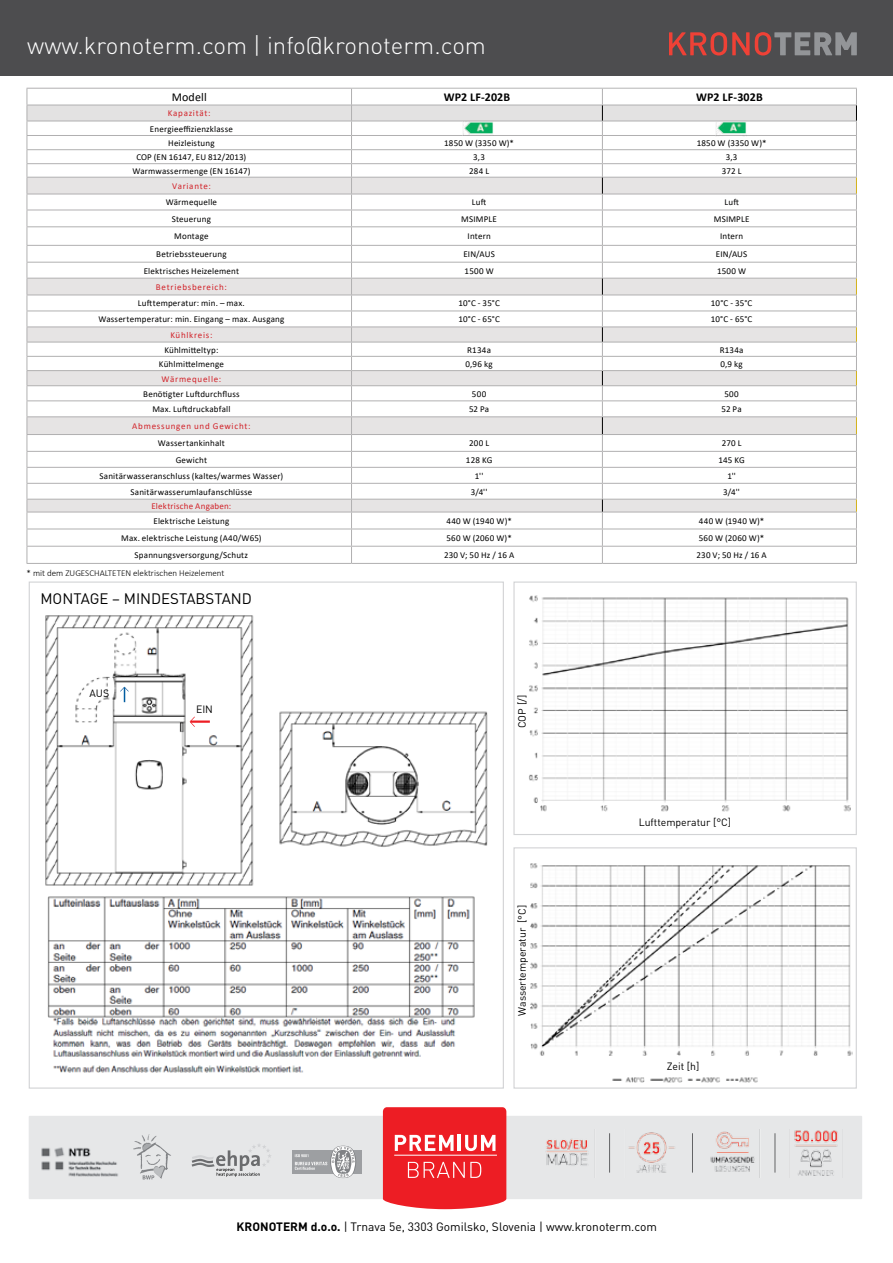
<style>
.page{position:relative;width:893px;height:1263px;background:#fff}
.page>*{position:absolute;margin:0;border:0;box-sizing:border-box;transform-origin:0 0}
.t1{font:300 24px "DIN Pro";color:#fff}
.t2{font:15px "DIN Pro";color:#000}
.t3{font:12px "DIN Pro";color:#000}
.t4{font:700 12px "Calibri";letter-spacing:.01em;color:#000}
.t5{font:12px "Calibri";letter-spacing:.01em;color:#000}
.t6{font:10.5px "DIN Pro";color:#000}
.t7{font:9px/14.4px "Calibri";letter-spacing:.02em;color:#000;text-align:center}
.t8{font:9px "Calibri";letter-spacing:.08em;color:#d2232a}
.t9{font:300 9px "Calibri";color:#000}
.t10{font:9px "Calibri";color:#000}
.t11{font:9px "Calibri";letter-spacing:.02em;color:#d2232a}
.s1{font-weight:700}
</style>
<div class="page">
<img style="left:45px;top:615px;width:443px;height:271px">
<hr style="left:351px;top:563px;width:251px;height:1px;background:#b1b0b1">
<hr style="left:602px;top:563px;width:255px;height:1px;background:#b1b0b1">
<svg style="left:27px;top:88px;width:830px;height:475px"></svg>
<hr style="left:27px;top:563px;width:324px;height:1px;background:#b1b0b1">
<div style="left:0;top:0;width:893px;height:76px;background:#4d4d4f"></div>
<svg style="left:669px;top:32px;width:188px;height:24px"></svg>
<div style="left:513px;top:581px;width:344px;height:254px;border:1px solid #d2d3d5"></div>
<div style="left:513px;top:847px;width:344px;height:242px;border:1px solid #d2d3d5"></div>
<img style="left:462px;top:121px;width:31px;height:15px">
<svg style="left:190px;top:716px;width:5px;height:11px"></svg>
<hr style="left:191px;top:720px;width:19px;height:3px;background:#ed1d24">
<svg style="left:120px;top:687px;width:9px;height:15px"></svg>
<img style="left:529px;top:595px;width:322px;height:217px">
<img style="left:530px;top:863px;width:322px;height:219px">
<div style="left:669px;top:1058px;width:57px;height:14px;background:#fff"></div>
<img style="left:47px;top:896px;width:428px;height:177px">
<div style="left:29px;top:1116px;width:833px;height:83px;background:#e6e7e8"></div>
<svg style="left:383px;top:1107px;width:123px;height:102px;background:#ef383e"></svg>
<hr style="left:394px;top:1155px;width:103px;height:1px;background:#fff">
<img style="left:41px;top:1147px;width:77px;height:30px">
<svg style="left:134px;top:1134px;width:37px;height:45px"></svg>
<svg style="left:192px;top:1144px;width:79px;height:33px"></svg>
<div style="left:292px;top:1150px;width:70px;height:24px;background:#9d9fa2"></div>
<svg style="left:295px;top:1146px;width:61px;height:32px"></svg>
<img style="left:546px;top:1139px;width:42px;height:27px">
<img style="left:628px;top:1132px;width:47px;height:41px">
<img style="left:710px;top:1129px;width:50px;height:48px">
<img style="left:794px;top:1130px;width:44px;height:46px">
<hr style="left:609px;top:1133px;width:1px;height:39px;background:#636466">
<hr style="left:692px;top:1133px;width:1px;height:39px;background:#636466">
<hr style="left:775px;top:1133px;width:1px;height:39px;background:#636466">
<img style="left:716px;top:122px;width:31px;height:15px">
<h1 class="t1" style="left:27px;top:29px;width:460px">www.kronoterm.com | info@kronoterm.com</h1>
<h3 class="t5" style="left:172px;top:89px;width:37px">Modell</h3>
<h3 class="t4" style="left:444px;top:89px;width:68px">WP2 LF-202B</h3>
<h3 class="t4" style="left:696px;top:89px;width:68px">WP2 LF-302B</h3>
<p class="t8" style="left:168px;top:107px;width:44px">Kapazität:</p>
<p class="t7" style="left:150px;top:121px;width:84px">Energieeffizienzklasse<br>Heizleistung</p>
<p class="t7" style="left:444px;top:136px;width:71px">1850 W (3350 W)*</p>
<p class="t7" style="left:697px;top:136px;width:71px">1850 W (3350 W)*</p>
<p class="t10" style="left:137px;top:151px;width:111px">COP (EN 16147, EU 812/2013)</p>
<p class="t7" style="left:473px;top:150px;width:13px">3,3</p>
<p class="t7" style="left:726px;top:150px;width:13px">3,3</p>
<p class="t7" style="left:132px;top:163px;width:120px">Warmwassermenge (EN 16147)</p>
<p class="t7" style="left:469px;top:163px;width:22px">284 L</p>
<p class="t7" style="left:722px;top:163px;width:21px">372 L</p>
<p class="t8" style="left:172px;top:180px;width:40px">Variante:</p>
<p class="t7" style="left:166px;top:195px;width:53px">Wärmequelle</p>
<p class="t7" style="left:472px;top:195px;width:16px">Luft</p>
<p class="t7" style="left:724px;top:195px;width:16px">Luft</p>
<p class="t7" style="left:172px;top:211px;width:41px">Steuerung</p>
<p class="t7" style="left:461px;top:211px;width:37px">MSIMPLE</p>
<p class="t7" style="left:714px;top:211px;width:37px">MSIMPLE</p>
<p class="t7" style="left:174px;top:229px;width:36px">Montage</p>
<p class="t7" style="left:468px;top:229px;width:25px">Intern</p>
<p class="t7" style="left:720px;top:229px;width:25px">Intern</p>
<p class="t7" style="left:156px;top:247px;width:72px">Betriebssteuerung</p>
<p class="t7" style="left:463px;top:247px;width:33px">EIN/AUS</p>
<p class="t7" style="left:716px;top:247px;width:33px">EIN/AUS</p>
<p class="t7" style="left:144px;top:263px;width:97px">Elektrisches Heizelement</p>
<p class="t7" style="left:465px;top:263px;width:31px">1500 W</p>
<p class="t7" style="left:717px;top:263px;width:31px">1500 W</p>
<p class="t8" style="left:156px;top:281px;width:72px">Betriebsbereich:</p>
<p class="t7" style="left:138px;top:296px;width:108px">Lufttemperatur: min. – max.</p>
<p class="t7" style="left:458px;top:296px;width:43px">10°C - 35°C</p>
<p class="t7" style="left:711px;top:296px;width:43px">10°C - 35°C</p>
<p class="t7" style="left:98px;top:312px;width:188px">Wassertemperatur: min. Eingang – max. Ausgang</p>
<p class="t7" style="left:458px;top:312px;width:43px">10°C - 65°C</p>
<p class="t7" style="left:711px;top:312px;width:43px">10°C - 65°C</p>
<p class="t8" style="left:170px;top:329px;width:44px">Kühlkreis:</p>
<p class="t7" style="left:164px;top:342px;width:56px">Kühlmitteltyp:</p>
<p class="t7" style="left:467px;top:342px;width:25px">R134a</p>
<p class="t7" style="left:720px;top:342px;width:25px">R134a</p>
<p class="t7" style="left:159px;top:356px;width:66px">Kühlmittelmenge</p>
<p class="t7" style="left:466px;top:356px;width:29px">0,96 kg</p>
<p class="t7" style="left:720px;top:356px;width:24px">0,9 kg</p>
<p class="t8" style="left:162px;top:372px;width:61px">Wärmequelle:</p>
<p class="t7" style="left:143px;top:386px;width:98px">Benötigter Luftdurchfluss</p>
<p class="t7" style="left:472px;top:386px;width:16px">500</p>
<p class="t7" style="left:724px;top:386px;width:16px">500</p>
<p class="t7" style="left:152px;top:402px;width:80px">Max. Luftdruckabfall</p>
<p class="t7" style="left:469px;top:402px;width:22px">52 Pa</p>
<p class="t7" style="left:721px;top:402px;width:22px">52 Pa</p>
<p class="t8" style="left:132px;top:420px;width:120px">Abmessungen und Gewicht:</p>
<p class="t7" style="left:158px;top:436px;width:68px">Wassertankinhalt</p>
<p class="t7" style="left:469px;top:436px;width:22px">200 L</p>
<p class="t7" style="left:722px;top:436px;width:21px">270 L</p>
<p class="t7" style="left:176px;top:452px;width:33px">Gewicht</p>
<p class="t7" style="left:466px;top:452px;width:28px">128 KG</p>
<p class="t7" style="left:718px;top:452px;width:28px">145 KG</p>
<p class="t7" style="left:99px;top:468px;width:185px">Sanitärwasseranschluss (kaltes/warmes Wasser)</p>
<p class="t7" style="left:475px;top:468px;width:10px">1''</p>
<p class="t7" style="left:727px;top:468px;width:10px">1''</p>
<p class="t7" style="left:130px;top:484px;width:123px">Sanitärwasserumlaufanschlüsse</p>
<p class="t7" style="left:471px;top:484px;width:18px">3/4''</p>
<p class="t7" style="left:723px;top:484px;width:18px">3/4''</p>
<p class="t11" style="left:151px;top:500px;width:81px">Elektrische Angaben:</p>
<p class="t7" style="left:154px;top:513px;width:77px">Elektrische Leistung</p>
<p class="t7" style="left:446px;top:513px;width:67px">440 W (1940 W)*</p>
<p class="t7" style="left:699px;top:513px;width:67px">440 W (1940 W)*</p>
<p class="t7" style="left:121px;top:530px;width:142px">Max. elektrische Leistung (A40/W65)</p>
<p class="t7" style="left:446px;top:530px;width:67px">560 W (2060 W)*</p>
<p class="t7" style="left:699px;top:530px;width:67px">560 W (2060 W)*</p>
<p class="t7" style="left:135px;top:548px;width:115px">Spannungsversorgung/Schutz</p>
<p class="t7" style="left:444px;top:548px;width:72px">230 V; 50 Hz / 16 A</p>
<p class="t7" style="left:696px;top:548px;width:72px">230 V; 50 Hz / 16 A</p>
<p class="t9" style="left:27px;top:567px;width:199px">* mit dem ZUGESCHALTETEN elektrischen Heizelement</p>
<h2 class="t2" style="left:40px;top:588px;width:213px">MONTAGE – MINDESTABSTAND</h2>
<p class="t6" style="left:90px;top:686px;width:21px">AUS</p>
<p class="t6" style="left:196px;top:702px;width:18px">EIN</p>
<p class="t6" style="left:515px;top:728px;width:35px;rotate:-90deg">COP [/]</p>
<p class="t6" style="left:515px;top:1015px;width:112px;rotate:-90deg">Wassertemperatur [°C]</p>
<p class="t6" style="left:639px;top:815px;width:94px">Lufttemperatur [°C]</p>
<p class="t6" style="left:667px;top:1058px;width:34px">Zeit [h]</p>
<h3 class="t3" style="left:237px;top:1218px;width:422px"><span class="s1">KRONOTERM d.o.o.</span> | Trnava 5e, 3303 Gomilsko, Slovenia | www.kronoterm.com</h3>
</div>
